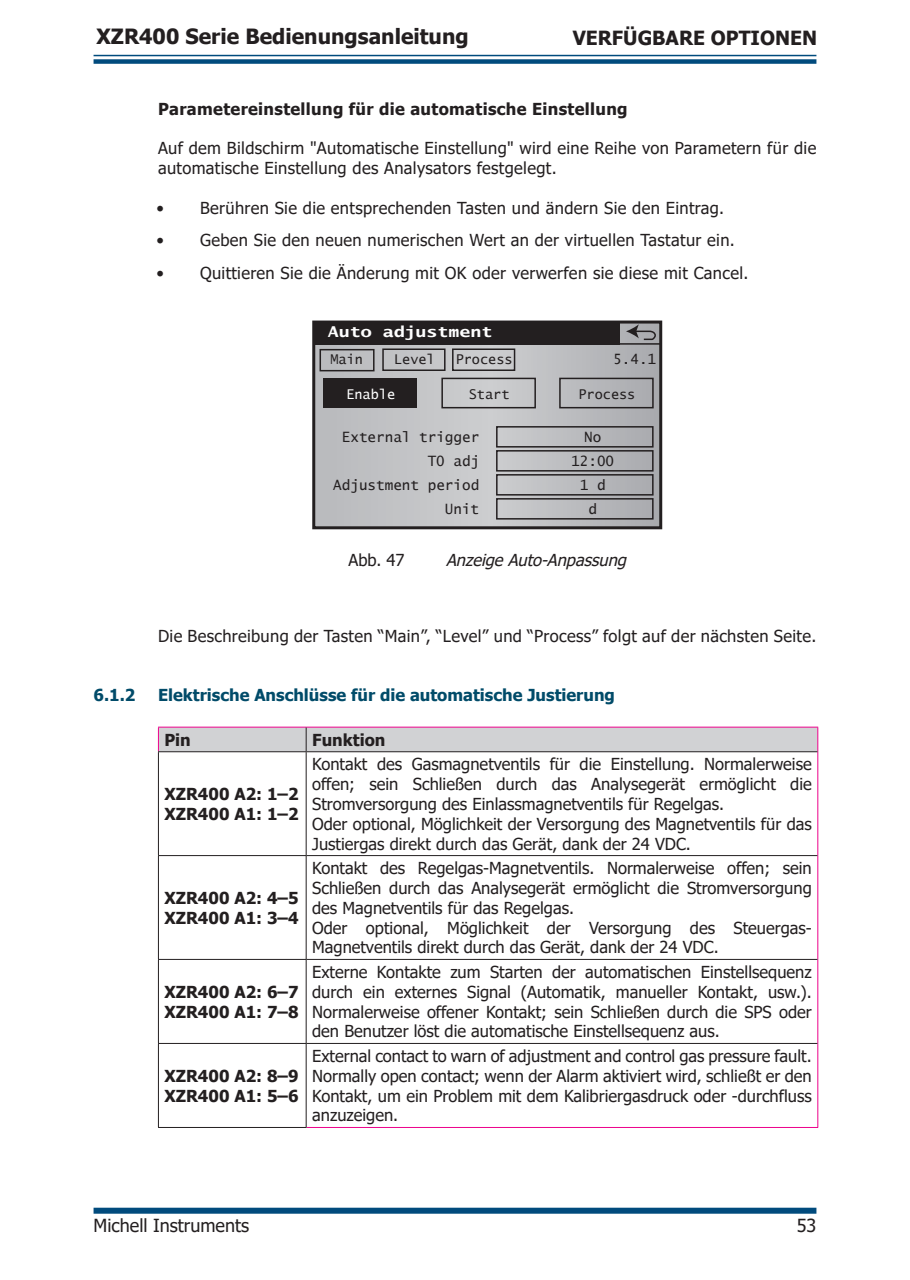
<style>
.page{position:relative;width:910px;height:1280px;background:#fff}
.page>*{position:absolute;margin:0;border:0;box-sizing:border-box;transform-origin:0 0}
.t1{font:700 21px "Tahoma";color:#231f20}
.t2{font:700 19.5px "Tahoma";color:#231f20}
.t3{font:18px "Tahoma";color:#231f20}
.Paragraph_UM{font:16.5px/19.8px "Tahoma";color:#231f20;text-align:justify}
.Paragraph_UM-2{font:16.5px/19.8px "Tahoma";letter-spacing:.02em;color:#231f20}
.Paragraph_UM-3{font:700 16.5px "Tahoma";color:#231f20}
.t4{font:700 16.5px "Tahoma";color:#014b69}
.Paragraph_UM-4{font:700 16.5px "Tahoma";letter-spacing:.02em;color:#231f20}
.t5{font:italic 16.5px "Tahoma";color:#231f20}
.t6{font:700 15px "Lucida Sans Typewriter";color:#fff;scale:1.22 1}
.t7{font:14.25px/24px "Lucida Sans Typewriter";color:#231f20;text-align:right}
.t8{font:13.5px "Lucida Sans Typewriter";color:#231f20}
.t9{font:13.5px "Lucida Sans Typewriter";color:#fff}
</style>
<div class="page">
<hr style="left:94px;top:55px;width:722px;height:1px;background:#014b7d">
<div style="left:94px;top:59px;width:722px;height:5px;background:#014b7d"></div>
<div style="left:94px;top:1208px;width:722px;height:6px;background:#014b7d"></div>
<svg style="left:316px;top:325px;width:342px;height:200px;background:#bebfc1"></svg>
<div style="left:312px;top:321px;width:350px;height:208px;border:3px solid #231f20"></div>
<div style="left:320px;top:349px;width:55px;height:22px;border:2px solid #231f20"></div>
<div style="left:314px;top:322px;width:306px;height:23px;background:#231f20"></div>
<svg style="left:626px;top:324px;width:31px;height:17px"></svg>
<div style="left:618px;top:321px;width:44px;height:24px;border:2px solid #231f20"></div>
<div style="left:382px;top:348px;width:64px;height:23px;border:2px solid #231f20"></div>
<div style="left:496px;top:426px;width:158px;height:22px;border:2px solid #231f20"></div>
<div style="left:496px;top:450px;width:158px;height:22px;border:2px solid #231f20"></div>
<div style="left:496px;top:474px;width:158px;height:22px;border:2px solid #231f20"></div>
<div style="left:496px;top:498px;width:158px;height:22px;border:2px solid #231f20"></div>
<div style="left:452px;top:348px;width:63px;height:23px;border:2px solid #231f20"></div>
<div style="left:324px;top:378px;width:93px;height:30px;background:#231f20"></div>
<div style="left:441px;top:378px;width:95px;height:30px;border:2px solid #231f20"></div>
<div style="left:559px;top:378px;width:95px;height:30px;border:2px solid #231f20"></div>
<hr style="left:817px;top:752px;width:1px;height:103px;background:#ed028c">
<hr style="left:817px;top:855px;width:1px;height:104px;background:#ed028c">
<hr style="left:817px;top:959px;width:1px;height:84px;background:#ed028c">
<hr style="left:817px;top:1043px;width:1px;height:84px;background:#ed028c">
<hr style="left:307px;top:1127px;width:511px;height:1px;background:#ed028c">
<div style="left:158px;top:727px;width:660px;height:25px;background:#d1d2d4"></div>
<hr style="left:158px;top:751px;width:148px;height:1px;background:#231f20">
<hr style="left:306px;top:751px;width:511px;height:1px;background:#231f20">
<hr style="left:306px;top:752px;width:1px;height:103px;background:#231f20">
<hr style="left:158px;top:855px;width:148px;height:1px;background:#231f20">
<hr style="left:306px;top:855px;width:511px;height:1px;background:#231f20">
<hr style="left:306px;top:856px;width:1px;height:103px;background:#231f20">
<hr style="left:158px;top:959px;width:148px;height:1px;background:#231f20">
<hr style="left:306px;top:959px;width:511px;height:1px;background:#231f20">
<hr style="left:306px;top:960px;width:1px;height:83px;background:#231f20">
<hr style="left:158px;top:1043px;width:148px;height:1px;background:#231f20">
<hr style="left:306px;top:1043px;width:511px;height:1px;background:#231f20">
<hr style="left:306px;top:1044px;width:1px;height:83px;background:#231f20">
<hr style="left:158px;top:752px;width:1px;height:103px;background:#231f20">
<hr style="left:158px;top:856px;width:1px;height:103px;background:#231f20">
<hr style="left:158px;top:960px;width:1px;height:83px;background:#231f20">
<hr style="left:158px;top:1044px;width:1px;height:83px;background:#231f20">
<hr style="left:158px;top:1127px;width:149px;height:1px;background:#231f20">
<p class="t1" style="left:97px;top:22px;width:374px">XZR400 Serie Bedienungsanleitung</p>
<p class="t2" style="left:573px;top:24px;width:246px">VERFÜGBARE OPTIONEN</p>
<p class="Paragraph_UM-4" style="left:158px;top:97px;width:471px">Parametereinstellung für die automatische Einstellung</p>
<p class="Paragraph_UM-2" style="left:158px;top:139px;width:660px">Auf dem Bildschirm "Automatische Einstellung" wird eine Reihe von Parametern für die automatische Einstellung des Analysators festgelegt.</p>
<p class="Paragraph_UM-2" style="left:157px;top:199px;width:569px">• Berühren Sie die entsprechenden Tasten und ändern Sie den Eintrag.</p>
<p class="Paragraph_UM-2" style="left:157px;top:231px;width:580px">• Geben Sie den neuen numerischen Wert an der virtuellen Tastatur ein.</p>
<p class="Paragraph_UM-2" style="left:157px;top:264px;width:593px">• Quittieren Sie die Änderung mit OK oder verwerfen sie diese mit Cancel.</p>
<p class="t6" style="left:328px;top:323px;width:137px">Auto adjustment</p>
<p class="t8" style="left:330px;top:352px;width:34px">Main</p>
<p class="t8" style="left:394px;top:352px;width:42px">Level</p>
<p class="t8" style="left:456px;top:352px;width:58px">Process</p>
<p class="t7" style="left:613px;top:347px;width:44px">5.4.1</p>
<p class="t9" style="left:346px;top:386px;width:50px">Enable</p>
<p class="t8" style="left:469px;top:386px;width:42px">Start</p>
<p class="t8" style="left:578px;top:386px;width:58px">Process</p>
<p class="t7" style="left:333px;top:425px;width:148px">External trigger<br>T0 adj<br>Adjustment period<br>Unit</p>
<p class="t7" style="left:571px;top:424px;width:44px;text-align:center">No<br>12:00<br>1 d<br>d</p>
<p class="Paragraph_UM" style="left:348px;top:551px;width:58px">Abb. 47</p>
<p class="t5" style="left:446px;top:549px;width:187px">AnzeigeAuto-Anpassung</p>
<p class="Paragraph_UM-2" style="left:158px;top:627px;width:660px">Die Beschreibung der Tasten “Main”, “Level” und “Process” folgt auf der nächsten Seite.</p>
<p class="t4" style="left:94px;top:683px;width:43px">6.1.2</p>
<p class="t4" style="left:158px;top:683px;width:458px">Elektrische Anschlüsse für die automatische Justierung</p>
<p class="Paragraph_UM-3" style="left:164px;top:728px;width:28px">Pin</p>
<p class="Paragraph_UM-3" style="left:312px;top:728px;width:75px">Funktion</p>
<p class="Paragraph_UM-3" style="left:164px;top:782px;width:136px">XZR400 A2: 1–2</p>
<p class="Paragraph_UM-3" style="left:164px;top:802px;width:136px">XZR400 A1: 1–2</p>
<p class="Paragraph_UM-3" style="left:164px;top:886px;width:136px">XZR400 A2: 4–5</p>
<p class="Paragraph_UM-3" style="left:164px;top:906px;width:136px">XZR400 A1: 3–4</p>
<p class="Paragraph_UM-3" style="left:164px;top:980px;width:136px">XZR400 A2: 6–7</p>
<p class="Paragraph_UM-3" style="left:164px;top:1000px;width:136px">XZR400 A1: 7–8</p>
<p class="Paragraph_UM-3" style="left:164px;top:1064px;width:136px">XZR400 A2: 8–9</p>
<p class="Paragraph_UM-3" style="left:164px;top:1084px;width:136px">XZR400 A1: 5–6</p>
<p class="Paragraph_UM" style="left:312px;top:755px;width:501px">Kontakt des Gasmagnetventils für die Einstellung. Normalerweise offen; sein Schließen durch das Analysegerät ermöglicht die Stromversorgung des Einlassmagnetventils für Regelgas.</p>
<p class="Paragraph_UM" style="left:312px;top:815px;width:501px">Oder optional, Möglichkeit der Versorgung des Magnetventils für das<br>Justiergas direkt durch das Gerät, dank der 24 VDC.</p>
<p class="Paragraph_UM" style="left:312px;top:859px;width:501px">Kontakt des Regelgas-Magnetventils. Normalerweise offen; sein Schließen durch das Analysegerät ermöglicht die Stromversorgung des Magnetventils für das Regelgas.</p>
<p class="Paragraph_UM" style="left:312px;top:919px;width:501px">Oder optional, Möglichkeit der Versorgung des Steuergas-<br>Magnetventils direkt durch das Gerät, dank der 24 VDC.</p>
<p class="Paragraph_UM" style="left:312px;top:963px;width:501px">Externe Kontakte zum Starten der automatischen Einstellsequenz durch ein externes Signal (Automatik, manueller Kontakt, usw.).<br>Normalerweise offener Kontakt; sein Schließen durch die SPS oder den Benutzer löst die automatische Einstellsequenz aus.</p>
<p class="Paragraph_UM" style="left:312px;top:1047px;width:501px">External contact to warn of adjustment and control gas pressure fault.<br>Normally open contact; wenn der Alarm aktiviert wird, schließt er den Kontakt, um ein Problem mit dem Kalibriergasdruck oder -durchfluss anzuzeigen.</p>
<p class="t3" style="left:94px;top:1213px;width:157px">Michell Instruments</p>
<p class="t3" style="left:797px;top:1213px;width:21px">53</p>
</div>
